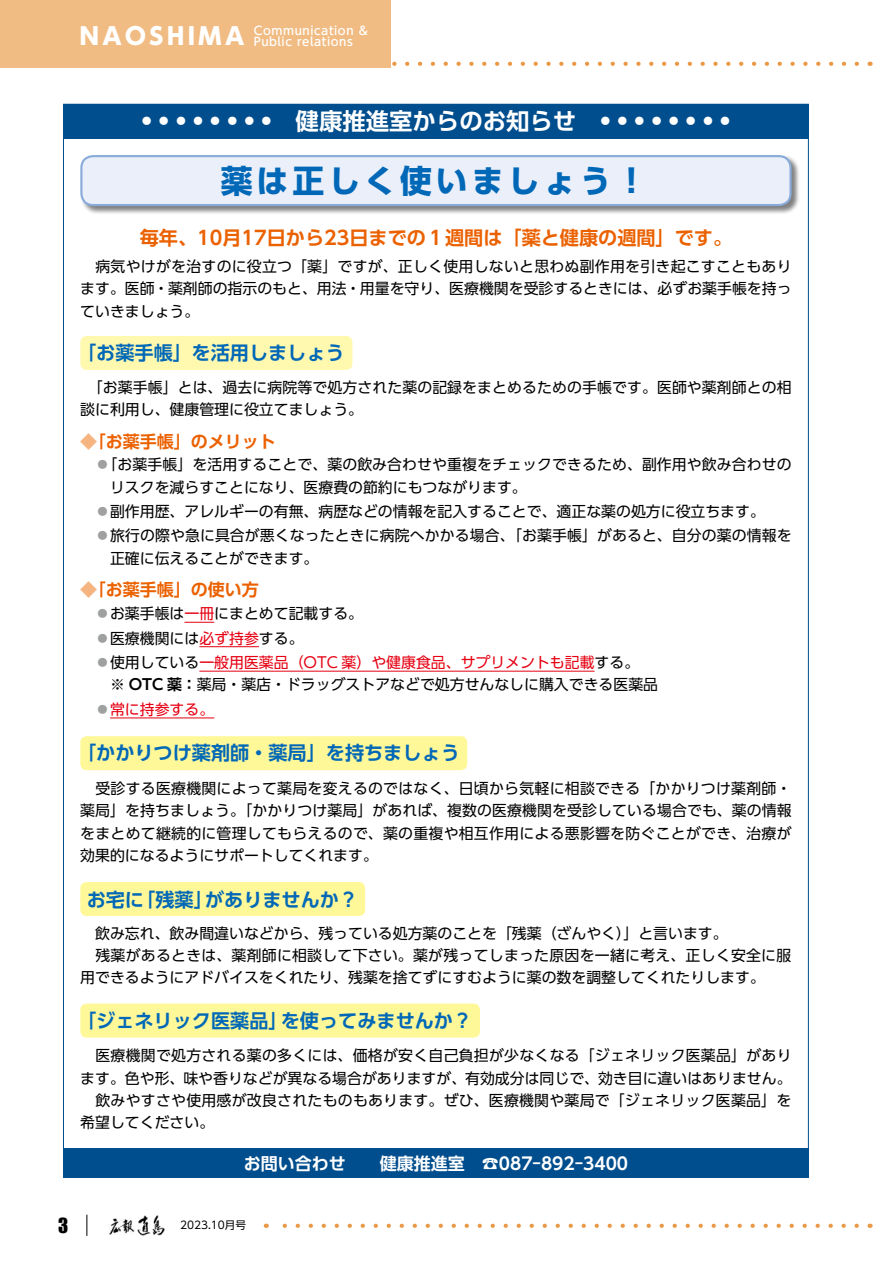
<style>
.page{position:relative;width:893px;height:1263px;background:#fff}
.page>*{position:absolute;margin:0;border:0;box-sizing:border-box;transform-origin:0 0}
.t1{font:700 31.95px "UD Shin Go Pro";letter-spacing:.125em;color:#0068b7}
.t2{font:700 23.4px "Shin Go Pro De";color:#fff}
.t3{font:700 23.4px "UD Shin Go Pro De";color:#fff}
.t4{font:800 23.4px "UD Shin Go Pro";letter-spacing:.15em;color:#fff}
.t5{font:700 19.2px "UD Shin Go Pro De";color:#0068b7}
.t6{font:700 19.2px "UD Shin Go Pro De";color:#eb6100}
.t7{font:19.2px "Impact";color:#000}
.t8{font:700 16.95px "UD Shin Go Pro De";color:#fff}
.t9{font:700 16.95px "UD Shin Go Pro De";color:#eb6100}
.t10{font:14.85px/22.4px "UD Shin Go Pro";color:#000}
.t11{font:500 11.7px "UD Shin Go Pro";letter-spacing:.05em;color:#fff}
.t12{font:10.65px "UD Shin Go Pro";color:#000}
.s1{color:#f6b480}
.s2{color:#9fa0a0}
.s3{color:#e60012}
.s4{font-family:"UD Shin Go Pro De";font-weight:700}
</style>
<div class="page">
<svg style="left:87px;top:1215px;width:1px;height:21px"></svg>
<svg style="left:392px;top:62px;width:465px;height:4px"></svg>
<div style="left:0;top:0;width:391px;height:68px;background:#f1bc83"></div>
<svg style="left:266px;top:1224px;width:591px;height:4px"></svg>
<img style="left:108px;top:1219px;width:27px;height:16px">
<img style="left:138px;top:1215px;width:27px;height:20px">
<div style="left:63px;top:104px;width:746px;height:34px;background:#004e8d"></div>
<div style="left:63px;top:1148px;width:746px;height:30px;background:#004e8d"></div>
<div style="left:80px;top:155px;width:720px;height:60px;background:#000;opacity:.5"></div>
<div style="left:81px;top:156px;width:709px;height:49px;background:#eaeff9;border-radius:12px"></div>
<div style="left:80px;top:155px;width:712px;height:51px;border:2px solid #88abda;border-radius:12px"></div>
<div style="left:80px;top:336px;width:272px;height:34px;background:#fff9b0;border-radius:6px"></div>
<hr style="left:184px;top:622px;width:30px;height:1px;background:#e60012">
<hr style="left:199px;top:646px;width:60px;height:1px;background:#e60012">
<hr style="left:199px;top:671px;width:396px;height:1px;background:#e60012">
<hr style="left:110px;top:717px;width:104px;height:1px;background:#e60012">
<div style="left:80px;top:736px;width:387px;height:34px;background:#fff899;border-radius:6px"></div>
<div style="left:80px;top:882px;width:285px;height:34px;background:#fff899;border-radius:6px"></div>
<div style="left:80px;top:1003px;width:400px;height:34px;background:#fff899;border-radius:6px"></div>
<p class="t11" style="left:254px;top:21px;width:115px">Communication &amp;</p>
<h2 class="t4" style="left:80px;top:17px;width:166px">NAOSHIMA</h2>
<p class="t11" style="left:254px;top:32px;width:101px">Public relations</p>
<h2 class="t2" style="left:141px;top:102px;width:133px">••••••••</h2>
<h2 class="t3" style="left:296px;top:102px;width:282px">健康推進室からのお知らせ</h2>
<h2 class="t2" style="left:600px;top:102px;width:133px">••••••••</h2>
<h1 class="t1" style="left:221px;top:154px;width:428px">薬は正しく使いましょう!</h1>
<p class="t6" style="left:140px;top:222px;width:594px">毎年、10月17日から23日までの１週間は「薬と健康の週間」です。</p>
<p class="t10" style="left:80px;top:255px;width:713px;text-align:justify">　病気やけがを治すのに役立つ「薬」ですが、正しく使用しないと思わぬ副作用を引き起こすこともあります。医師・薬剤師の指示のもと、用法・用量を守り、医療機関を受診するときには、必ずお薬手帳を持っていきましょう。</p>
<p class="t5" style="left:77px;top:337px;width:269px">「お薬手帳」を活用しましょう</p>
<p class="t10" style="left:80px;top:375px;width:713px">　「お薬手帳」とは、過去に病院等で処方された薬の記録をまとめるための手帳です。医師や薬剤師との相談に利用し、健康管理に役立てましょう。</p>
<p class="t9" style="left:80px;top:427px;width:197px"><span class="s1">◆</span>「お薬手帳」のメリット</p>
<p class="t10" style="left:110px;top:453px;width:683px;text-indent:-15px"><span class="s2">◦</span>「お薬手帳」を活用することで、薬の飲み合わせや重複をチェックできるため、副作用や飲み合わせのリスクを減らすことになり、医療費の節約にもつながります。</p>
<p class="t10" style="left:95px;top:499px;width:698px;line-height:24.5px"><span class="s2">◦</span>副作用歴、アレルギーの有無、病歴などの情報を記入することで、適正な薬の処方に役立ちます。<br><span class="s2">◦</span>旅行の際や急に具合が悪くなったときに病院へかかる場合、「お薬手帳」があると、自分の薬の情報を</p>
<p class="t10" style="left:110px;top:546px;width:210px">正確に伝えることができます。</p>
<p class="t9" style="left:80px;top:576px;width:180px"><span class="s1">◆</span>「お薬手帳」の使い方</p>
<p class="t10" style="left:95px;top:601px;width:546px;line-height:24.5px"><span class="s2">◦</span>お薬手帳は<span class="s3">一冊</span>にまとめて記載する。<br><span class="s2">◦</span>医療機関には<span class="s3">必ず持参</span>する。<br><span class="s2">◦</span>使用している<span class="s3">一般用医薬品（OTC 薬）や健康食品、サプリメントも記載</span>する。</p>
<p class="t10" style="left:95px;top:672px;width:564px;line-height:24.5px;text-indent:-15px">　　※ <span class="s4">OTC 薬：</span>薬局・薬店・ドラッグストアなどで処方せんなしに購入できる医薬品<span class="s2">◦</span><span class="s3">常に持参する。</span></p>
<p class="t5" style="left:77px;top:737px;width:384px">「かかりつけ薬剤師・薬局」を持ちましょう</p>
<p class="t10" style="left:80px;top:777px;width:713px;text-align:justify">　受診する医療機関によって薬局を変えるのではなく、日頃から気軽に相談できる「かかりつけ薬剤師・薬局」を持ちましょう。「かかりつけ薬局」があれば、複数の医療機関を受診している場合でも、薬の情報をまとめて継続的に管理してもらえるので、薬の重複や相互作用による悪影響を防ぐことができ、治療が効果的になるようにサポートしてくれます。</p>
<p class="t5" style="left:205px;top:884px;width:155px">がありませんか?</p>
<p class="t5" style="left:136px;top:884px;width:78px">「残薬」</p>
<p class="t5" style="left:87px;top:884px;width:59px">お宅に</p>
<p class="t10" style="left:80px;top:921px;width:712px">　飲み忘れ、飲み間違いなどから、残っている処方薬のことを「残薬（ざんやく）」と言います。<br>　残薬があるときは、薬剤師に相談して下さい。薬が残ってしまった原因を一緒に考え、正しく安全に服用できるようにアドバイスをくれたり、残薬を捨てずにすむように薬の数を調整してくれたりします。</p>
<p class="t5" style="left:281px;top:1005px;width:193px">を使ってみませんか?</p>
<p class="t5" style="left:77px;top:1005px;width:212px">「ジェネリック医薬品」</p>
<p class="t10" style="left:80px;top:1044px;width:713px;text-align:justify">　医療機関で処方される薬の多くには、価格が安く自己負担が少なくなる「ジェネリック医薬品」があります。色や形、味や香りなどが異なる場合がありますが、有効成分は同じで、効き目に違いはありません。　飲みやすさや使用感が改良されたものもあります。ぜひ、医療機関や薬局で「ジェネリック医薬品」を希望してください。</p>
<p class="t8" style="left:244px;top:1150px;width:223px">お問い合わせ　　健康推進室</p>
<p class="t8" style="left:482px;top:1150px;width:148px">☎087-892-3400</p>
<p class="t7" style="left:58px;top:1210px;width:12px">3</p>
<p class="t12" style="left:180px;top:1217px;width:68px">2023.10月号</p>
</div>
